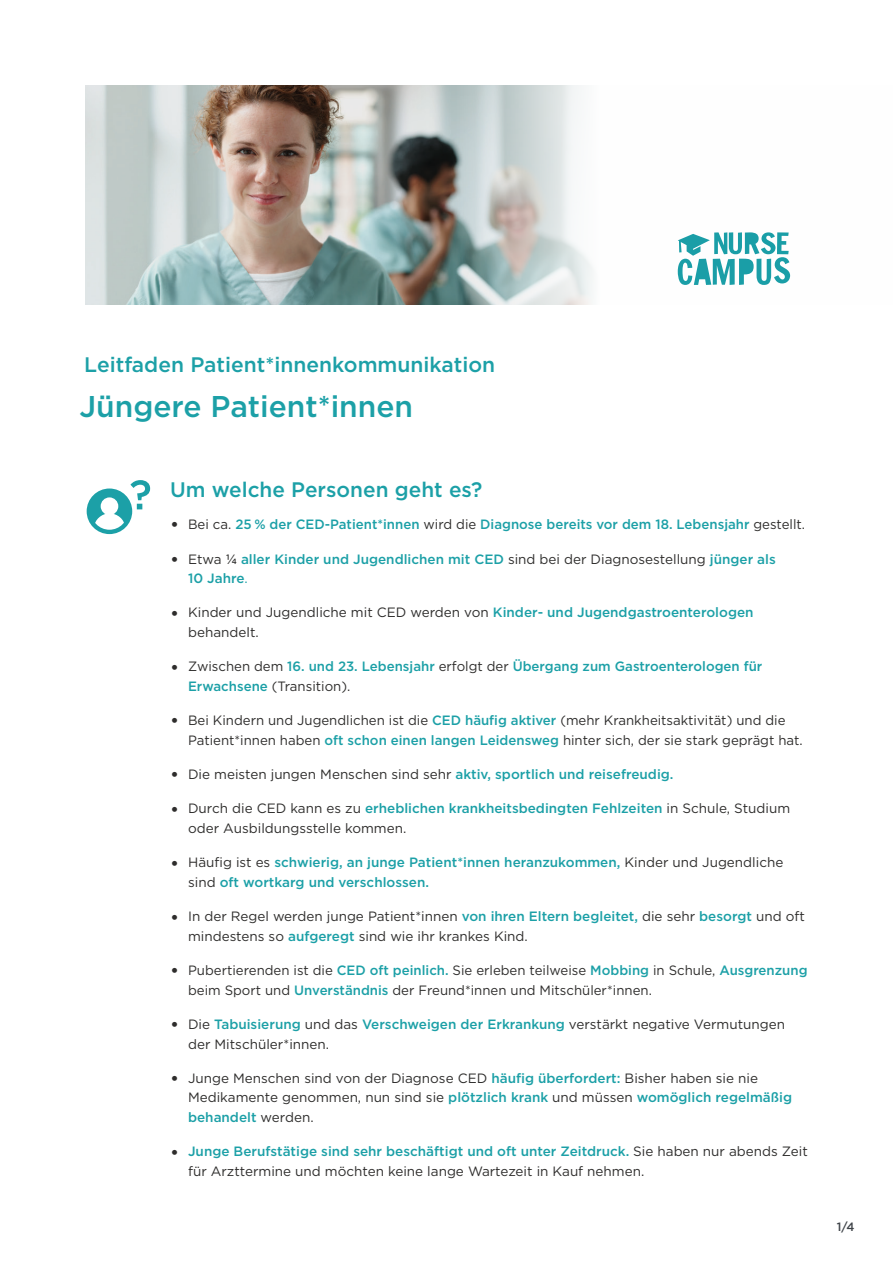
<style>
.page{position:relative;width:893px;height:1263px;background:#fff}
.page>*{position:absolute;margin:0;border:0;box-sizing:border-box;transform-origin:0 0}
.subline2_gelb{font:500 30px "Gotham";color:#1ca0a7}
.subline2_gelb-2{font:500 21px "Gotham";color:#1ca0a7}
.t1{font:13.5px/19.5px "Gotham";color:#2e2d2c}
.t2{font:500 13.5px/19.5px "Gotham";color:#1ca0a7}
.Absatzformat_1{font:500 12px "Gotham";color:#3e4348}
.s1{font-weight:400;font-size:18.9px;color:#2e2d2c}
.s2{font-weight:400;color:#2e2d2c}
.s3{color:#2e2d2c}
.s4{font-weight:400}
.s5{font-size:18.9px}
.s6{font-weight:500;color:#1ca0a7}
</style>
<div class="page">
<div style="left:87px;top:488px;width:45px;height:46px;background:#1ca0a7;border-radius:50%"></div>
<div style="left:101px;top:497px;width:17px;height:18px;background:#fff;border-radius:50%"></div>
<svg style="left:95px;top:513px;width:29px;height:17px"></svg>
<svg style="left:130px;top:480px;width:20px;height:29px"></svg>
<img style="left:85px;top:85px;width:706px;height:219px">
<svg style="left:678px;top:232px;width:112px;height:53px"></svg>
<p class="subline2_gelb-2" style="left:84px;top:351px;width:412px">Leitfaden Patient*innenkommunikation</p>
<p class="subline2_gelb" style="left:79px;top:387px;width:335px">Jüngere Patient*innen</p>
<p class="subline2_gelb-2" style="left:170px;top:476px;width:314px">Um welche Personen geht es?</p>
<p class="t2" style="left:170px;top:514px;width:636px"><span class="s1">•</span> <span class="s2">Bei ca.</span> 25 % der CED-Patient*innen <span class="s2">wird die</span> Diagnose bereits vor dem 18. Lebensjahr <span class="s2">gestellt.</span></p>
<p class="t2" style="left:188px;top:549px;width:589px;text-indent:-18px"><span class="s1">•</span> <span class="s2">Etwa</span> <span class="s3">¼</span> aller Kinder und Jugendlichen mit CED <span class="s2">sind bei der Diagnosestellung</span> jünger als<br>10 Jahre<span class="s4">.</span></p>
<p class="t1" style="left:188px;top:603px;width:567px;text-indent:-18px"><span class="s5">•</span> Kinder und Jugendliche mit CED werden von <span class="s6">Kinder- und Jugendgastroenterologen </span>behandelt.</p>
<p class="t2" style="left:188px;top:657px;width:576px;text-indent:-18px"><span class="s1">•</span> <span class="s2">Zwischen dem</span> 16. und 23. Lebensjahr <span class="s2">erfolgt der</span> Übergang zum Gastroenterologen für<br>Erwachsene <span class="s2">(Transition).</span></p>
<p class="t1" style="left:188px;top:710px;width:616px;text-indent:-18px"><span class="s5">•</span> Bei Kindern und Jugendlichen ist die <span class="s6">CED häufig aktiver</span> (mehr Krankheitsaktivität) und die<br>Patient*innen haben <span class="s6">oft schon einen langen Leidensweg</span> hinter sich, der sie stark geprägt hat.</p>
<p class="t1" style="left:170px;top:764px;width:505px"><span class="s5">•</span> Die meisten jungen Menschen sind sehr <span class="s6">aktiv, sportlich und reisefreudig.</span></p>
<p class="t1" style="left:188px;top:799px;width:604px;text-indent:-18px"><span class="s5">•</span> Durch die CED kann es zu <span class="s6">erheblichen krankheitsbedingten Fehlzeiten</span> in Schule, Studium oder Ausbildungsstelle kommen.</p>
<p class="t2" style="left:188px;top:853px;width:597px;text-indent:-18px"><span class="s1">•</span> <span class="s2">Häufig ist es</span> schwierig, an junge Patient*innen heranzukommen, <span class="s2">Kinder und Jugendliche sind</span> oft wortkarg und verschlossen.</p>
<p class="t1" style="left:188px;top:906px;width:618px;text-indent:-18px"><span class="s5">•</span> In der Regel werden junge Patient*innen <span class="s6">von ihren Eltern begleitet,</span> die sehr <span class="s6">besorgt</span> und oft mindestens so <span class="s6">aufgeregt</span> sind wie ihr krankes Kind.</p>
<p class="t1" style="left:188px;top:960px;width:621px;text-indent:-18px"><span class="s5">•</span> Pubertierenden ist die <span class="s6">CED oft peinlich.</span> Sie erleben teilweise <span class="s6">Mobbing</span> in Schule, <span class="s6">Ausgrenzung </span>beim Sport und <span class="s6">Unverständnis</span> der Freund*innen und Mitschüler*innen.</p>
<p class="t1" style="left:188px;top:1014px;width:598px;text-indent:-18px"><span class="s5">•</span> Die <span class="s6">Tabuisierung</span> und das <span class="s6">Verschweigen der Erkrankung</span> verstärkt negative Vermutungen der Mitschüler*innen.</p>
<p class="t1" style="left:188px;top:1068px;width:605px;text-indent:-18px"><span class="s5">•</span> Junge Menschen sind von der Diagnose CED <span class="s6">häufig überfordert:</span> Bisher haben sie nie<br>Medikamente genommen, nun sind sie <span class="s6">plötzlich krank</span> und müssen <span class="s6">womöglich regelmäßig behandelt</span> werden.</p>
<p class="t1" style="left:188px;top:1141px;width:621px;text-indent:-18px"><span class="s5">•</span> <span class="s6">Junge Berufstätige sind sehr beschäftigt und oft unter Zeitdruck.</span> Sie haben nur abends Zeit für Arzttermine und möchten keine lange Wartezeit in Kauf nehmen.</p>
<p class="Absatzformat_1" style="left:837px;top:1218px;width:19px">1/4</p>
</div>
